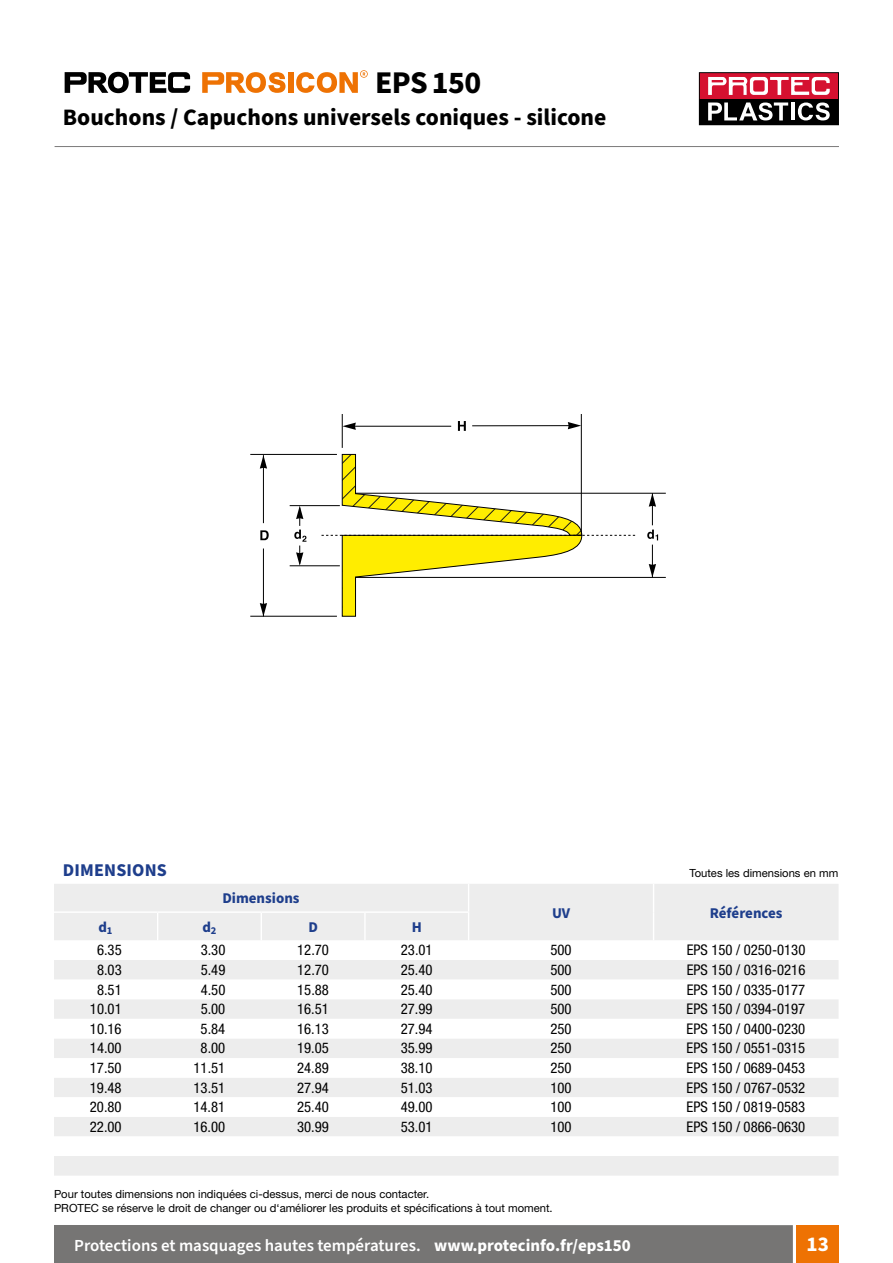
<style>
.page{position:relative;width:893px;height:1263px;background:#fff}
.page>*{position:absolute;margin:0;border:0;box-sizing:border-box;transform-origin:0 0}
.t1{font:700 31.65px "Source Sans Pro";letter-spacing:-.02em;color:#000}
.t2{font:700 23.55px "Source Sans Pro";color:#000}
.t3{font:700 21px "Source Sans Pro";color:#fff}
.t4{font:700 18px "Source Sans Pro";letter-spacing:.01em;color:#1e3e8c}
.t5{font:600 16.8px "Source Sans Pro";color:#fff}
.t6{font:700 14.85px "Source Sans Pro";color:#1e3e8c}
.t7{font:condensed 14.7px "Helvetica Neue LT Std";color:#000}
.t8{font:11.25px/13.5px "Helvetica Neue LT Std";color:#000}
.s1{font-weight:700}
</style>
<div class="page">
<div style="left:54px;top:1225px;width:739px;height:38px;background:#767574"></div>
<div style="left:796px;top:1225px;width:43px;height:38px;background:#ee7203"></div>
<hr style="left:55px;top:146px;width:784px;height:1px;background:#7c7b7b">
<svg style="left:699px;top:72px;width:140px;height:53px"></svg>
<svg style="left:321px;top:454px;width:314px;height:163px"></svg>
<hr style="left:356px;top:577px;width:310px;height:1px;background:#000">
<hr style="left:250px;top:616px;width:87px;height:1px;background:#000">
<hr style="left:250px;top:454px;width:87px;height:1px;background:#000">
<hr style="left:290px;top:565px;width:50px;height:1px;background:#000">
<hr style="left:290px;top:505px;width:50px;height:1px;background:#000">
<hr style="left:356px;top:493px;width:310px;height:1px;background:#000">
<hr style="left:352px;top:426px;width:99px;height:1px;background:#000">
<svg style="left:343px;top:423px;width:13px;height:7px"></svg>
<hr style="left:472px;top:425px;width:100px;height:1px;background:#000">
<svg style="left:568px;top:422px;width:13px;height:7px"></svg>
<hr style="left:652px;top:493px;width:1px;height:32px;background:#000">
<hr style="left:652px;top:545px;width:1px;height:32px;background:#000">
<hr style="left:581px;top:414px;width:1px;height:121px;background:#000">
<hr style="left:342px;top:414px;width:1px;height:34px;background:#000">
<svg style="left:649px;top:493px;width:7px;height:14px"></svg>
<svg style="left:649px;top:564px;width:7px;height:13px"></svg>
<hr style="left:263px;top:455px;width:1px;height:68px;background:#000">
<svg style="left:260px;top:455px;width:7px;height:14px"></svg>
<hr style="left:263px;top:548px;width:1px;height:68px;background:#000">
<svg style="left:260px;top:603px;width:7px;height:13px"></svg>
<svg style="left:260px;top:530px;width:9px;height:10px"></svg>
<svg style="left:458px;top:421px;width:8px;height:10px"></svg>
<svg style="left:647px;top:530px;width:11px;height:10px"></svg>
<svg style="left:294px;top:506px;width:12px;height:60px"></svg>
<div style="left:54px;top:884px;width:784px;height:292px;background:#ededed"></div>
<svg style="left:54px;top:940px;width:784px;height:216px"></svg>
<svg style="left:653px;top:884px;width:1px;height:56px"></svg>
<hr style="left:54px;top:911px;width:104px;height:2px;background:#fff">
<hr style="left:158px;top:911px;width:103px;height:2px;background:#fff">
<svg style="left:157px;top:913px;width:1px;height:27px"></svg>
<hr style="left:261px;top:911px;width:104px;height:2px;background:#fff">
<svg style="left:261px;top:913px;width:1px;height:27px"></svg>
<hr style="left:365px;top:911px;width:104px;height:2px;background:#fff">
<hr style="left:364px;top:913px;width:2px;height:27px;background:#fff">
<svg style="left:468px;top:884px;width:1px;height:56px"></svg>
<svg style="left:65px;top:72px;width:125px;height:21px"></svg>
<svg style="left:202px;top:72px;width:84px;height:21px"></svg>
<div style="left:288px;top:72px;width:6px;height:21px;background:#ee7203"></div>
<svg style="left:296px;top:70px;width:72px;height:23px"></svg>
<h1 class="t1" style="left:375px;top:61px;width:108px">EPS 150</h1>
<h2 class="t2" style="left:63px;top:101px;width:545px">Bouchons / Capuchons universels coniques - silicone</h2>
<p class="t4" style="left:63px;top:858px;width:106px">DIMENSIONS</p>
<p class="t8" style="left:689px;top:866px;width:150px">Toutes les dimensions en mm</p>
<p class="t6" style="left:222px;top:888px;width:79px">Dimensions</p>
<p class="t6" style="left:552px;top:903px;width:20px">UV</p>
<p class="t6" style="left:710px;top:903px;width:74px">Références</p>
<p class="t6" style="left:98px;top:917px;width:16px">d<sub>1</sub></p>
<p class="t6" style="left:202px;top:917px;width:16px">d<sub>2</sub></p>
<p class="t6" style="left:308px;top:917px;width:11px">D</p>
<p class="t6" style="left:412px;top:917px;width:12px">H</p>
<p class="t7" style="left:97px;top:942px;width:26px">6.35</p>
<p class="t7" style="left:201px;top:942px;width:26px">3.30</p>
<p class="t7" style="left:297px;top:942px;width:33px">12.70</p>
<p class="t7" style="left:401px;top:942px;width:33px">23.01</p>
<p class="t7" style="left:550px;top:942px;width:23px">500</p>
<p class="t7" style="left:687px;top:942px;width:120px">EPS 150 / 0250-0130</p>
<p class="t7" style="left:97px;top:961px;width:26px">8.03</p>
<p class="t7" style="left:201px;top:961px;width:26px">5.49</p>
<p class="t7" style="left:297px;top:961px;width:33px">12.70</p>
<p class="t7" style="left:401px;top:961px;width:33px">25.40</p>
<p class="t7" style="left:550px;top:961px;width:23px">500</p>
<p class="t7" style="left:687px;top:961px;width:120px">EPS 150 / 0316-0216</p>
<p class="t7" style="left:97px;top:981px;width:26px">8.51</p>
<p class="t7" style="left:201px;top:981px;width:26px">4.50</p>
<p class="t7" style="left:297px;top:981px;width:33px">15.88</p>
<p class="t7" style="left:401px;top:981px;width:33px">25.40</p>
<p class="t7" style="left:550px;top:981px;width:23px">500</p>
<p class="t7" style="left:687px;top:981px;width:120px">EPS 150 / 0335-0177</p>
<p class="t7" style="left:90px;top:1000px;width:33px">10.01</p>
<p class="t7" style="left:201px;top:1000px;width:26px">5.00</p>
<p class="t7" style="left:297px;top:1000px;width:33px">16.51</p>
<p class="t7" style="left:401px;top:1000px;width:33px">27.99</p>
<p class="t7" style="left:550px;top:1000px;width:23px">500</p>
<p class="t7" style="left:687px;top:1000px;width:120px">EPS 150 / 0394-0197</p>
<p class="t7" style="left:90px;top:1020px;width:33px">10.16</p>
<p class="t7" style="left:201px;top:1020px;width:26px">5.84</p>
<p class="t7" style="left:297px;top:1020px;width:33px">16.13</p>
<p class="t7" style="left:401px;top:1020px;width:33px">27.94</p>
<p class="t7" style="left:550px;top:1020px;width:23px">250</p>
<p class="t7" style="left:687px;top:1020px;width:120px">EPS 150 / 0400-0230</p>
<p class="t7" style="left:90px;top:1040px;width:33px">14.00</p>
<p class="t7" style="left:201px;top:1040px;width:26px">8.00</p>
<p class="t7" style="left:297px;top:1040px;width:33px">19.05</p>
<p class="t7" style="left:401px;top:1040px;width:33px">35.99</p>
<p class="t7" style="left:550px;top:1040px;width:23px">250</p>
<p class="t7" style="left:687px;top:1040px;width:120px">EPS 150 / 0551-0315</p>
<p class="t7" style="left:90px;top:1059px;width:33px">17.50</p>
<p class="t7" style="left:194px;top:1059px;width:33px">11.51</p>
<p class="t7" style="left:297px;top:1059px;width:33px">24.89</p>
<p class="t7" style="left:401px;top:1059px;width:33px">38.10</p>
<p class="t7" style="left:550px;top:1059px;width:23px">250</p>
<p class="t7" style="left:687px;top:1059px;width:120px">EPS 150 / 0689-0453</p>
<p class="t7" style="left:90px;top:1079px;width:33px">19.48</p>
<p class="t7" style="left:194px;top:1079px;width:33px">13.51</p>
<p class="t7" style="left:297px;top:1079px;width:33px">27.94</p>
<p class="t7" style="left:401px;top:1079px;width:33px">51.03</p>
<p class="t7" style="left:550px;top:1079px;width:23px">100</p>
<p class="t7" style="left:687px;top:1079px;width:120px">EPS 150 / 0767-0532</p>
<p class="t7" style="left:90px;top:1098px;width:33px">20.80</p>
<p class="t7" style="left:194px;top:1098px;width:33px">14.81</p>
<p class="t7" style="left:297px;top:1098px;width:33px">25.40</p>
<p class="t7" style="left:401px;top:1098px;width:33px">49.00</p>
<p class="t7" style="left:550px;top:1098px;width:23px">100</p>
<p class="t7" style="left:687px;top:1098px;width:120px">EPS 150 / 0819-0583</p>
<p class="t7" style="left:90px;top:1118px;width:33px">22.00</p>
<p class="t7" style="left:194px;top:1118px;width:33px">16.00</p>
<p class="t7" style="left:297px;top:1118px;width:33px">30.99</p>
<p class="t7" style="left:401px;top:1118px;width:33px">53.01</p>
<p class="t7" style="left:550px;top:1118px;width:23px">100</p>
<p class="t7" style="left:687px;top:1118px;width:120px">EPS 150 / 0866-0630</p>
<p class="t8" style="left:54px;top:1187px;width:500px">Pour toutes dimensions non indiquées ci-dessus, merci de nous contacter.<br>PROTEC se réserve le droit de changer ou d‘améliorer les produits et spécifications à tout moment.</p>
<p class="t5" style="left:74px;top:1234px;width:558px">Protections et masquages hautes températures. <span class="s1">www.protecinfo.fr/eps150</span></p>
<h3 class="t3" style="left:806px;top:1230px;width:24px">13</h3>
</div>
